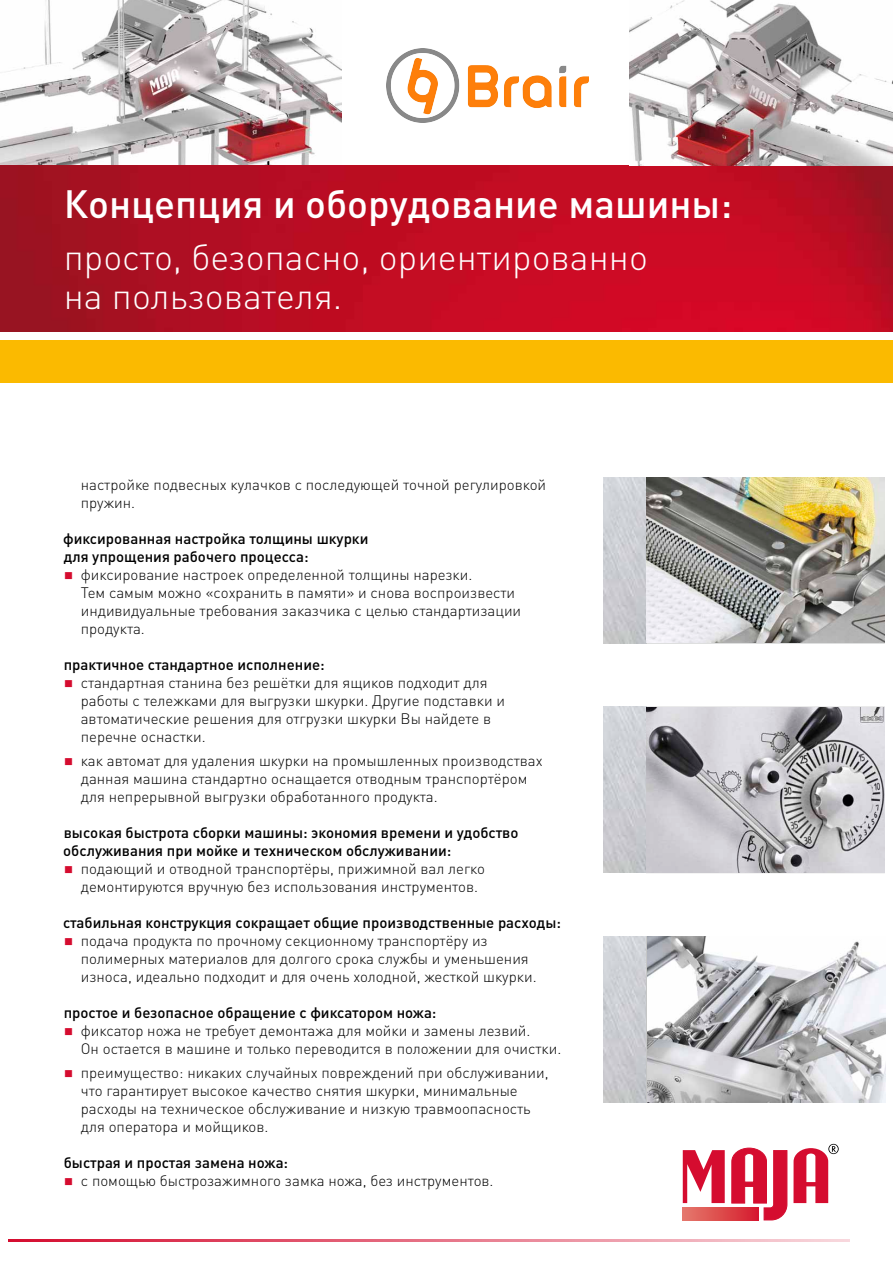
<style>
.page{position:relative;width:893px;height:1263px;background:#fff}
.page>*{position:absolute;margin:0;border:0;box-sizing:border-box;transform-origin:0 0}
.t1{font:500 39px "DIN Pro";color:#fff}
.t2{font:300 36px/39px "DIN Pro";color:#fff}
.t3{font:300 15px/18px "DIN Pro";color:#000}
.t4{font:500 15px/18px "DIN Pro";color:#000}
.s1{color:#d50c2f}
</style>
<div class="page">
<hr style="left:9px;top:1239px;width:841px;height:3px;background:#d50c2f">
<img style="left:0;top:166px;width:893px;height:166px">
<div style="left:0;top:340px;width:893px;height:43px;background:#fbba00"></div>
<svg style="left:683px;top:1150px;width:42px;height:53px"></svg>
<svg style="left:731px;top:1147px;width:56px;height:73px"></svg>
<svg style="left:793px;top:1144px;width:46px;height:59px"></svg>
<svg style="left:683px;top:1207px;width:76px;height:13px"></svg>
<img style="left:604px;top:477px;width:278px;height:166px">
<div style="left:646px;top:477px;width:238px;height:166px;border:1px solid #c5c6c6"></div>
<img style="left:604px;top:707px;width:278px;height:166px">
<div style="left:646px;top:707px;width:238px;height:166px;border:1px solid #c5c6c6"></div>
<img style="left:604px;top:937px;width:42px;height:165px">
<img style="left:0;top:0;width:341px;height:165px">
<img style="left:629px;top:0;width:264px;height:166px">
<img style="left:648px;top:937px;width:237px;height:165px">
<img style="left:387px;top:49px;width:202px;height:73px">
<h1 class="t1" style="left:64px;top:178px;width:670px">Концепция и оборудование машины:</h1>
<h2 class="t2" style="left:64px;top:236px;width:586px">просто, безопасно, ориентированно на пользователя.</h2>
<p class="t3" style="left:81px;top:475px;width:467px">настройке подвесных кулачков с последующей точной регулировкой пружин.</p>
<p class="t4" style="left:63px;top:529px;width:307px">фиксированная настройка толщины шкурки для упрощения рабочего процесса:</p>
<p class="t3" style="left:81px;top:565px;width:442px;text-indent:-17px"><span class="s1">■</span> фиксирование настроек определенной толщины нарезки.<br>Тем самым можно «сохранить в памяти» и снова воспроизвести индивидуальные требования заказчика с целью стандартизации продукта.</p>
<p class="t4" style="left:64px;top:655px;width:262px">практичное стандартное исполнение:</p>
<p class="t3" style="left:81px;top:673px;width:426px;text-indent:-17px"><span class="s1">■</span> стандартная станина без решётки для ящиков подходит для работы с тележками для выгрузки шкурки. Другие подставки и автоматические решения для отгрузки шкурки Вы найдете в перечне оснастки.</p>
<p class="t3" style="left:81px;top:751px;width:463px;text-indent:-17px"><span class="s1">■</span> как автомат для удаления шкурки на промышленных производствах данная машина стандартно оснащается отводным транспортёром для непрерывной выгрузки обработанного продукта.</p>
<p class="t4" style="left:63px;top:823px;width:457px">высокая быстрота сборки машины: экономия времени и удобство обслуживания при мойке и техническом обслуживании:</p>
<p class="t3" style="left:81px;top:859px;width:406px;text-indent:-17px"><span class="s1">■</span> подающий и отводной транспортёры, прижимной вал легко демонтируются вручную без использования инструментов.</p>
<p class="t4" style="left:63px;top:913px;width:499px">стабильная конструкция сокращает общие производственные расходы:</p>
<p class="t3" style="left:81px;top:931px;width:457px;text-indent:-17px"><span class="s1">■</span> подача продукта по прочному секционному транспортёру из полимерных материалов для долгого срока службы и уменьшения износа, идеально подходит и для очень холодной, жесткой шкурки.</p>
<p class="t4" style="left:64px;top:1003px;width:374px">простое и безопасное обращение с фиксатором ножа:</p>
<p class="t3" style="left:81px;top:1021px;width:482px;text-indent:-17px"><span class="s1">■</span> фиксатор ножа не требует демонтажа для мойки и замены лезвий.<br>Он остается в машине и только переводится в положении для очистки.</p>
<p class="t3" style="left:81px;top:1063px;width:469px;text-indent:-17px"><span class="s1">■</span> преимущество: никаких случайных повреждений при обслуживании, что гарантирует высокое качество снятия шкурки, минимальные расходы на техническое обслуживание и низкую травмоопасность для оператора и мойщиков.</p>
<p class="t4" style="left:64px;top:1153px;width:226px">быстрая и простая замена ножа:</p>
<p class="t3" style="left:64px;top:1171px;width:431px"><span class="s1">■</span> с помощью быстрозажимного замка ножа, без инструментов.</p>
</div>
